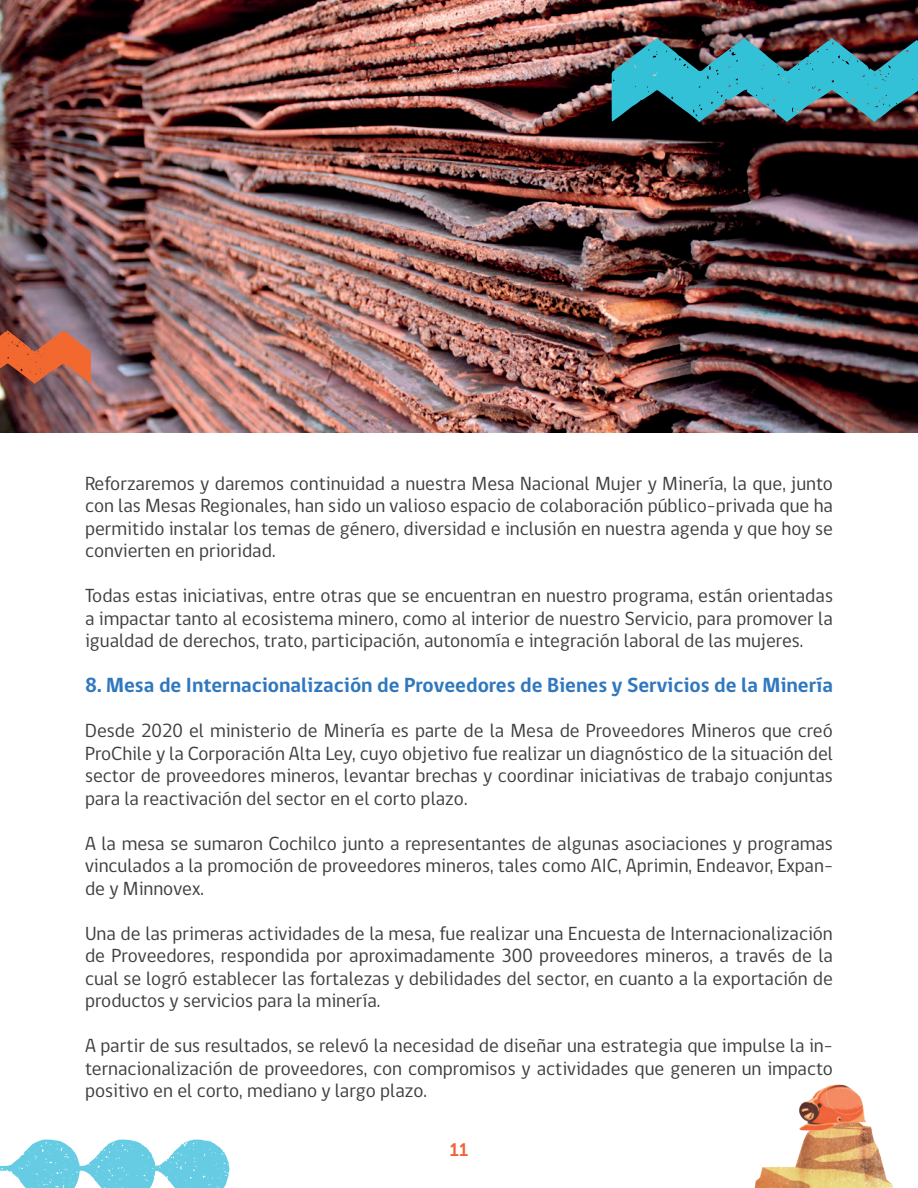
<style>
.page{position:relative;width:918px;height:1188px;background:#fff}
.page>*{position:absolute;margin:0;border:0;box-sizing:border-box;transform-origin:0 0}
.t1{font:700 21px "gob CL";color:#3078be}
.t2{font:19.5px/22.5px "gob CL";color:#3e3e3f;text-align:justify}
.t3{font:18px "Museo Slab 700";color:#f16238}
</style>
<div class="page">
<svg style="left:0;top:1139px;width:229px;height:49px"></svg>
<img style="left:754px;top:1144px;width:139px;height:44px">
<img style="left:787px;top:1084px;width:89px;height:69px">
<img style="left:0;top:0;width:918px;height:432px">
<img style="left:612px;top:38px;width:306px;height:84px">
<svg style="left:0;top:330px;width:91px;height:54px;background:#c16141"></svg>
<p class="t2" style="left:85px;top:473px;width:750px">Reforzaremos y daremos continuidad a nuestra Mesa Nacional Mujer y Minería, la que, junto con las Mesas Regionales, han sido un valioso espacio de colaboración público-privada que ha permitido instalar los temas de género, diversidad e inclusión en nuestra agenda y que hoy se convierten en prioridad.</p>
<p class="t2" style="left:85px;top:585px;width:749px">Todas estas iniciativas, entre otras que se encuentran en nuestro programa, están orientadas a impactar tanto al ecosistema minero, como al interior de nuestro Servicio, para promover la igualdad de derechos, trato, participación, autonomía e integración laboral de las mujeres.</p>
<p class="t1" style="left:85px;top:671px;width:749px">8. Mesa de Internacionalización de Proveedores de Bienes y Servicios de la Minería</p>
<p class="t2" style="left:85px;top:720px;width:749px">Desde 2020 el ministerio de Minería es parte de la Mesa de Proveedores Mineros que creó ProChile y la Corporación Alta Ley, cuyo objetivo fue realizar un diagnóstico de la situación del sector de proveedores mineros, levantar brechas y coordinar iniciativas de trabajo conjuntas para la reactivación del sector en el corto plazo.</p>
<p class="t2" style="left:85px;top:833px;width:749px">A la mesa se sumaron Cochilco junto a representantes de algunas asociaciones y programas vinculados a la promoción de proveedores mineros, tales como AIC, Aprimin, Endeavor, Expan&shy;de y Minnovex.</p>
<p class="t2" style="left:85px;top:923px;width:749px">Una de las primeras actividades de la mesa, fue realizar una Encuesta de Internacionalización de Proveedores, respondida por aproximadamente 300 proveedores mineros, a través de la cual se logró establecer las fortalezas y debilidades del sector, en cuanto a la exportación de productos y servicios para la minería.</p>
<p class="t2" style="left:85px;top:1035px;width:749px">A partir de sus resultados, se relevó la necesidad de diseñar una estrategia que impulse la in&shy;ternacionalización de proveedores, con compromisos y actividades que generen un impacto positivo en el corto, mediano y largo plazo.</p>
<p class="t3" style="left:450px;top:1140px;width:20px">11</p>
</div>
